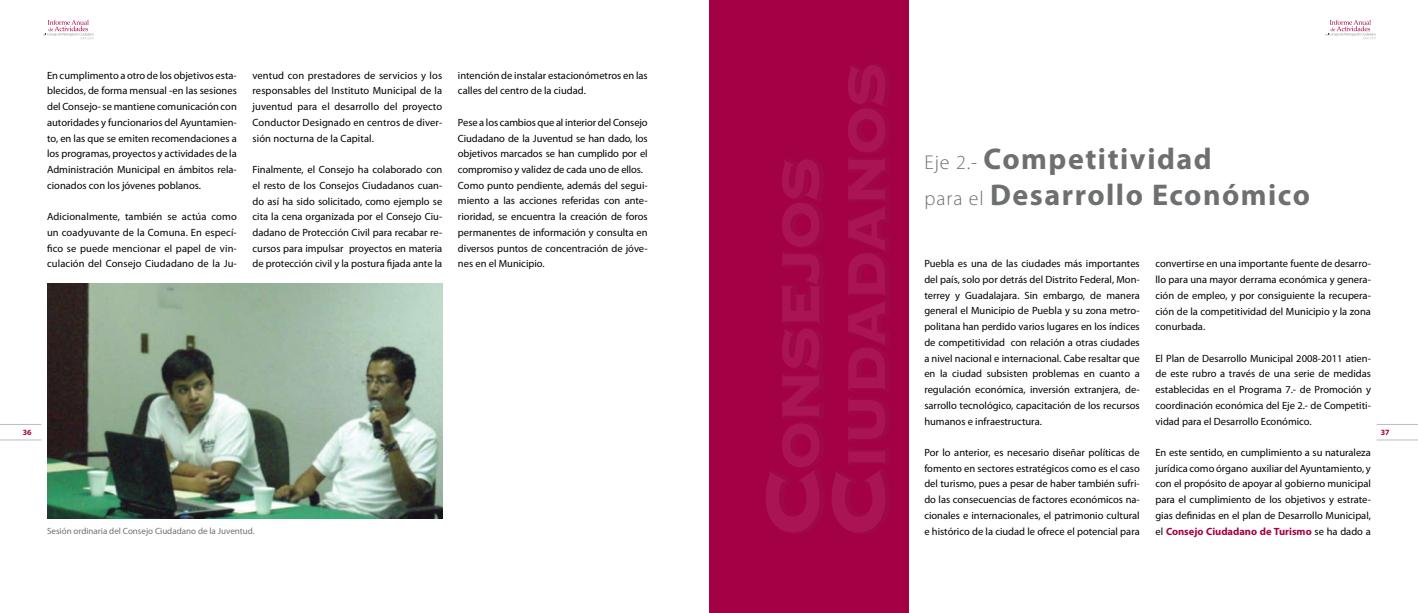
<style>
.page{position:relative;width:1418px;height:613px;background:#fff}
.page>*{position:absolute;margin:0;border:0;box-sizing:border-box;transform-origin:0 0}
.t1{font:700 30px/36px "Myriad Pro";letter-spacing:.05em;color:#6d6f71}
.t2{font:10.5px/15.7px "Myriad Pro";color:#000;text-align:justify}
.t3{font:9px "Myriad Pro";color:#6d6f71}
.t4{font:700 8px "Myriad Pro";color:#a40046}
.s1{font-weight:300;font-size:20px}
.s2{font-weight:700;color:#a40046}
</style>
<div class="page">
<hr style="left:0;top:424px;width:41px;height:1px;background:#bcbdc0">
<hr style="left:0;top:439px;width:41px;height:1px;background:#bcbdc0">
<svg style="left:43px;top:20px;width:51px;height:19px"></svg>
<div style="left:709px;top:0;width:199px;height:612px;background:#a40046"></div>
<svg style="left:766px;top:65px;width:120px;height:468px"></svg>
<hr style="left:1376px;top:424px;width:41px;height:1px;background:#bcbdc0">
<hr style="left:1376px;top:439px;width:41px;height:1px;background:#bcbdc0">
<svg style="left:1325px;top:20px;width:50px;height:19px"></svg>
<img style="left:47px;top:283px;width:395px;height:235px">
<p class="t2" style="left:458px;top:67px;width:191px">intención de instalar estacionómetros en las calles del centro de la ciudad.</p>
<p class="t2" style="left:458px;top:114px;width:191px;text-align:left">Pese a los cambios que al interior del Consejo Ciudadano de la Juventud se han dado, los objetivos marcados se han cumplido por el compromiso y validez de cada uno de ellos.<br>Como punto pendiente, además del segui&shy;miento a las acciones referidas con ante&shy;rioridad, se encuentra la creación de foros permanentes de información y consulta en diversos puntos de concentración de jóve&shy;nes en el Municipio.</p>
<p class="t2" style="left:47px;top:67px;width:191px">En cumplimento a otro de los objetivos esta&shy;blecidos, de forma mensual -en las sesiones del Consejo- se mantiene comunicación con autoridades y funcionarios del Ayuntamien&shy;to, en las que se emiten recomendaciones a los programas, proyectos y actividades de la Administración Municipal en ámbitos rela&shy;cionados con los jóvenes poblanos.</p>
<p class="t2" style="left:47px;top:208px;width:191px">Adicionalmente, también se actúa como un coadyuvante de la Comuna. En especí&shy;fico se puede mencionar el papel de vin&shy;culación del Consejo Ciudadano de la Ju-</p>
<p class="t2" style="left:252px;top:67px;width:191px">ventud con prestadores de servicios y los responsables del Instituto Municipal de la juventud para el desarrollo del proyecto Conductor Designado en centros de diver&shy;sión nocturna de la Capital.</p>
<p class="t2" style="left:252px;top:161px;width:191px">Finalmente, el Consejo ha colaborado con el resto de los Consejos Ciudadanos cuan&shy;do así ha sido solicitado, como ejemplo se cita la cena organizada por el Consejo Ciu&shy;dadano de Protección Civil para recabar re&shy;cursos para impulsar proyectos en materia de protección civil y la postura fijada ante la</p>
<h1 class="t1" style="left:924px;top:139px;width:387px"><span class="s1">Eje 2.-</span> Competitividad<br><span class="s1">para el</span> Desarrollo Económico</h1>
<p class="t2" style="left:1155px;top:255px;width:217px">convertirse en una importante fuente de desarro&shy;llo para una mayor derrama económica y genera&shy;ción de empleo, y por consiguiente la recupera&shy;ción de la competitividad del Municipio y la zona conurbada.</p>
<p class="t2" style="left:1155px;top:350px;width:217px">El Plan de Desarrollo Municipal 2008-2011 atien&shy;de este rubro a través de una serie de medidas establecidas en el Programa 7.- de Promoción y coordinación económica del Eje 2.- de Competiti&shy;vidad para el Desarrollo Económico.</p>
<p class="t2" style="left:1155px;top:444px;width:217px">En este sentido, en cumplimiento a su naturaleza jurídica como órgano auxiliar del Ayuntamiento, y con el propósito de apoyar al gobierno municipal para el cumplimiento de los objetivos y estrate&shy;gias definidas en el plan de Desarrollo Municipal, el <span class="s2">Consejo Ciudadano de Turismo</span> se ha dado a</p>
<p class="t2" style="left:924px;top:255px;width:217px">Puebla es una de las ciudades más importantes del país, solo por detrás del Distrito Federal, Mon&shy;terrey y Guadalajara. Sin embargo, de manera general el Municipio de Puebla y su zona metro&shy;politana han perdido varios lugares en los índices de competitividad con relación a otras ciudades a nivel nacional e internacional. Cabe resaltar que en la ciudad subsisten problemas en cuanto a regulación económica, inversión extranjera, de&shy;sarrollo tecnológico, capacitación de los recursos humanos e infraestructura.</p>
<p class="t2" style="left:924px;top:444px;width:217px">Por lo anterior, es necesario diseñar políticas de fomento en sectores estratégicos como es el caso del turismo, pues a pesar de haber también sufri&shy;do las consecuencias de factores económicos na&shy;cionales e internacionales, el patrimonio cultural e histórico de la ciudad le ofrece el potencial para</p>
<p class="t4" style="left:23px;top:426px;width:10px">36</p>
<p class="t4" style="left:1380px;top:426px;width:10px">37</p>
<p class="t3" style="left:47px;top:525px;width:209px">Sesión ordinaria del Consejo Ciudadano de la Juventud.</p>
</div>
